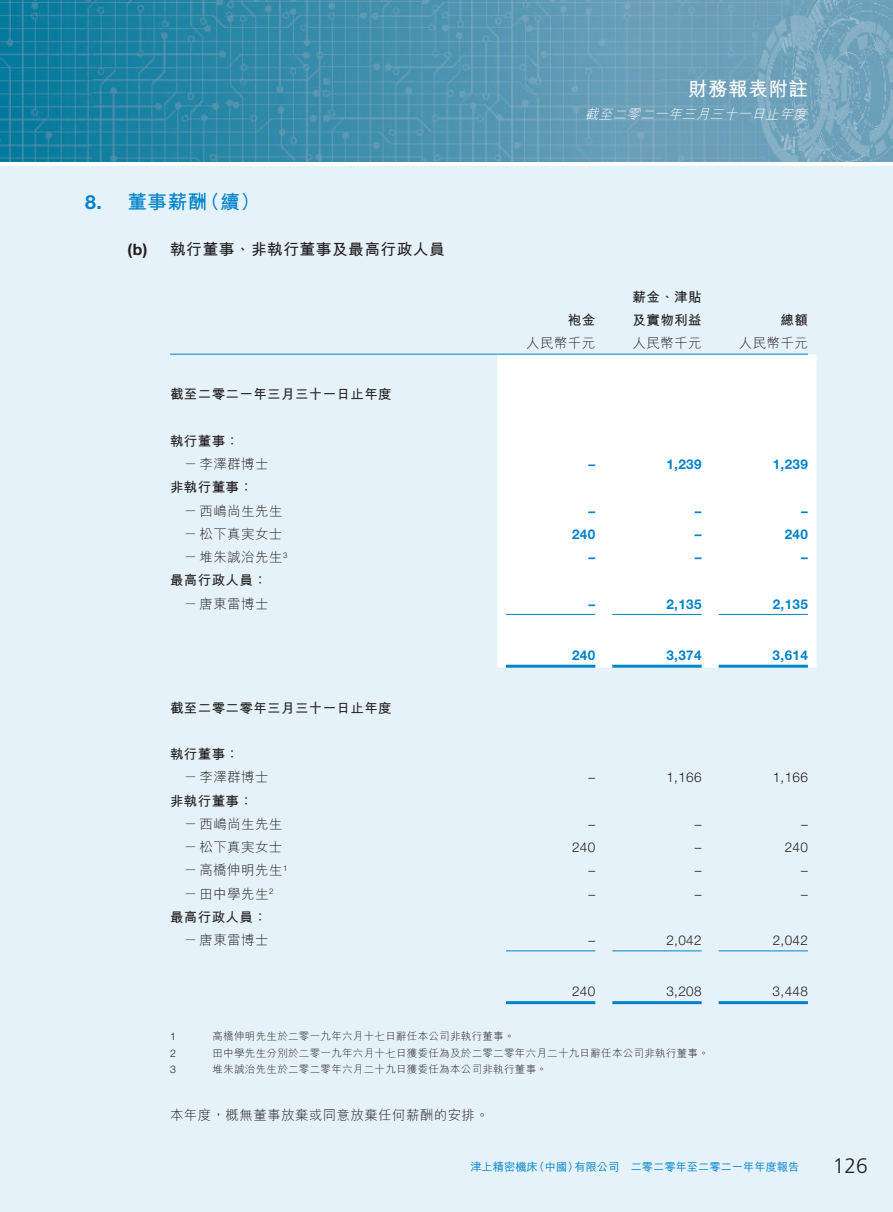
<style>
.page{position:relative;width:893px;height:1212px;background:#fff}
.page>*{position:absolute;margin:0;border:0;box-sizing:border-box;transform-origin:0 0}
.t1{font:300 21px "Frutiger LT Std";color:#231f20}
.t2{font:700 19.5px "M Hei HK";color:#0083ca}
.t3{font:700 19.5px "M Hei HK";letter-spacing:.03em;color:#fff}
.t4{font:700 19.5px "Helvetica Neue LT Std";color:#0083ca}
.t5{font:700 15.75px "M Hei HK";letter-spacing:.03em;color:#231f20}
.t6{font:700 15.75px "Helvetica Neue LT Std";color:#231f20}
.t7{font:300 13.5px "M Hei HK";letter-spacing:.03em;color:#231f20}
.t8{font:700 13.5px "M Hei HK";letter-spacing:.03em;color:#231f20}
.t9{font:300 13.5px "Helvetica Neue LT Std";letter-spacing:.03em;color:#231f20}
.t10{font:700 13.5px "Helvetica Neue LT Std";letter-spacing:.03em;color:#0083ca}
.t11{font:italic 300 13.5px "M Hei HK";color:#fff}
.t12{font:500 11.25px "M Hei HK";color:#0083ca}
.t13{font:300 10.5px "M Hei HK";letter-spacing:.03em;color:#231f20}
.t14{font:300 10.5px "Helvetica Neue LT Std";color:#231f20}
.t15{font:300 7.8px "Helvetica Neue LT Std";color:#231f20}
</style>
<div class="page">
<div style="left:0;top:166px;width:893px;height:1046px;background:#e6f2fa"></div>
<svg style="left:723px;top:0;width:170px;height:162px;fill:#70a2bb"></svg>
<img style="left:1px;top:0;width:722px;height:162px">
<hr style="left:0;top:0;width:1px;height:162px;background:#0083ca">
<div style="left:497px;top:354px;width:319px;height:314px;background:#fff"></div>
<hr style="left:170px;top:354px;width:327px;height:1px;background:#0083ca">
<hr style="left:497px;top:354px;width:107px;height:1px;background:#0083ca">
<hr style="left:604px;top:354px;width:106px;height:1px;background:#0083ca">
<hr style="left:710px;top:354px;width:98px;height:1px;background:#0083ca">
<hr style="left:506px;top:614px;width:89px;height:1px;background:#0083ca">
<hr style="left:612px;top:614px;width:90px;height:1px;background:#0083ca">
<hr style="left:719px;top:614px;width:89px;height:1px;background:#0083ca">
<hr style="left:506px;top:665px;width:89px;height:3px;background:#0083ca">
<hr style="left:612px;top:665px;width:90px;height:3px;background:#0083ca">
<hr style="left:719px;top:665px;width:89px;height:3px;background:#0083ca">
<hr style="left:506px;top:950px;width:89px;height:1px;background:#0083ca">
<hr style="left:612px;top:950px;width:90px;height:1px;background:#0083ca">
<hr style="left:719px;top:950px;width:89px;height:1px;background:#0083ca">
<hr style="left:506px;top:1001px;width:89px;height:3px;background:#0083ca">
<hr style="left:612px;top:1001px;width:90px;height:3px;background:#0083ca">
<hr style="left:719px;top:1001px;width:89px;height:3px;background:#0083ca">
<h2 class="t3" style="left:688px;top:74px;width:121px">財務報表附註</h2>
<p class="t11" style="left:585px;top:107px;width:227px">截至二零二一年三月三十一日止年度</p>
<h2 class="t4" style="left:85px;top:190px;width:18px">8.</h2>
<h2 class="t2" style="left:128px;top:187px;width:81px">董事薪酬</h2>
<h2 class="t2" style="left:200px;top:187px;width:61px">（續(</h2>
<p class="t6" style="left:128px;top:240px;width:21px">b( )</p>
<p class="t5" style="left:170px;top:238px;width:276px">執行董事、非執行董事及最高行政人員</p>
<p class="t8" style="left:633px;top:287px;width:71px">薪金、津貼</p>
<p class="t8" style="left:568px;top:310px;width:29px">袍金</p>
<p class="t8" style="left:633px;top:310px;width:71px">及實物利益</p>
<p class="t8" style="left:780px;top:310px;width:29px">總額</p>
<p class="t7" style="left:526px;top:336px;width:71px">人民幣千元</p>
<p class="t7" style="left:633px;top:336px;width:71px">人民幣千元</p>
<p class="t7" style="left:739px;top:336px;width:71px">人民幣千元</p>
<p class="t8" style="left:170px;top:384px;width:223px">截至二零二一年三月三十一日止年度</p>
<p class="t8" style="left:170px;top:431px;width:71px">執行董事：</p>
<p class="t7" style="left:184px;top:457px;width:86px">－李澤群博士</p>
<p class="t8" style="left:170px;top:477px;width:84px">非執行董事：</p>
<p class="t10" style="left:589px;top:456px;width:8px">–</p>
<p class="t10" style="left:666px;top:456px;width:37px">1,239</p>
<p class="t10" style="left:773px;top:456px;width:37px">1,239</p>
<p class="t7" style="left:184px;top:504px;width:100px">－西嶋尚生先生</p>
<p class="t10" style="left:589px;top:502px;width:8px">–</p>
<p class="t10" style="left:695px;top:502px;width:8px">–</p>
<p class="t10" style="left:801px;top:502px;width:8px">–</p>
<p class="t7" style="left:184px;top:527px;width:100px">－松下真実女士</p>
<p class="t10" style="left:572px;top:526px;width:25px">240</p>
<p class="t10" style="left:695px;top:526px;width:8px">–</p>
<p class="t10" style="left:785px;top:526px;width:25px">240</p>
<p class="t7" style="left:184px;top:550px;width:100px">－堆朱誠治先生</p>
<p class="t8" style="left:170px;top:570px;width:98px">最高行政人員：</p>
<p class="t15" style="left:283px;top:550px;width:6px">3</p>
<p class="t10" style="left:589px;top:549px;width:8px">–</p>
<p class="t10" style="left:695px;top:549px;width:8px">–</p>
<p class="t10" style="left:801px;top:549px;width:8px">–</p>
<p class="t7" style="left:184px;top:597px;width:86px">－唐東雷博士</p>
<p class="t10" style="left:589px;top:595px;width:8px">–</p>
<p class="t10" style="left:666px;top:595px;width:37px">2,135</p>
<p class="t10" style="left:773px;top:595px;width:37px">2,135</p>
<p class="t10" style="left:572px;top:646px;width:25px">240</p>
<p class="t10" style="left:666px;top:646px;width:37px">3,374</p>
<p class="t10" style="left:773px;top:646px;width:37px">3,614</p>
<p class="t8" style="left:170px;top:698px;width:223px">截至二零二零年三月三十一日止年度</p>
<p class="t8" style="left:170px;top:744px;width:71px">執行董事：</p>
<p class="t7" style="left:184px;top:770px;width:86px">－李澤群博士</p>
<p class="t8" style="left:170px;top:791px;width:84px">非執行董事：</p>
<p class="t9" style="left:589px;top:769px;width:8px">–</p>
<p class="t9" style="left:666px;top:769px;width:37px">1,166</p>
<p class="t9" style="left:773px;top:769px;width:37px">1,166</p>
<p class="t7" style="left:184px;top:817px;width:100px">－西嶋尚生先生</p>
<p class="t9" style="left:589px;top:816px;width:8px">–</p>
<p class="t9" style="left:695px;top:816px;width:8px">–</p>
<p class="t9" style="left:801px;top:816px;width:8px">–</p>
<p class="t7" style="left:184px;top:840px;width:100px">－松下真実女士</p>
<p class="t9" style="left:572px;top:839px;width:25px">240</p>
<p class="t9" style="left:695px;top:839px;width:8px">–</p>
<p class="t9" style="left:785px;top:839px;width:25px">240</p>
<p class="t7" style="left:184px;top:863px;width:100px">－高橋伸明先生</p>
<p class="t15" style="left:283px;top:863px;width:6px">1</p>
<p class="t9" style="left:589px;top:862px;width:8px">–</p>
<p class="t9" style="left:695px;top:862px;width:8px">–</p>
<p class="t9" style="left:801px;top:862px;width:8px">–</p>
<p class="t7" style="left:184px;top:887px;width:86px">－田中學先生</p>
<p class="t8" style="left:170px;top:907px;width:98px">最高行政人員：</p>
<p class="t15" style="left:269px;top:886px;width:6px">2</p>
<p class="t9" style="left:589px;top:885px;width:8px">–</p>
<p class="t9" style="left:695px;top:885px;width:8px">–</p>
<p class="t9" style="left:801px;top:885px;width:8px">–</p>
<p class="t7" style="left:184px;top:933px;width:86px">－唐東雷博士</p>
<p class="t9" style="left:589px;top:932px;width:8px">–</p>
<p class="t9" style="left:666px;top:932px;width:37px">2,042</p>
<p class="t9" style="left:773px;top:932px;width:37px">2,042</p>
<p class="t9" style="left:572px;top:983px;width:25px">240</p>
<p class="t9" style="left:666px;top:983px;width:37px">3,208</p>
<p class="t9" style="left:773px;top:983px;width:37px">3,448</p>
<p class="t14" style="left:170px;top:1030px;width:7px">1</p>
<p class="t13" style="left:213px;top:1031px;width:303px">高橋伸明先生於二零一九年六月十七日辭任本公司非執行董事。</p>
<p class="t14" style="left:170px;top:1047px;width:7px">2</p>
<p class="t13" style="left:213px;top:1048px;width:498px">田中學先生分別於二零一九年六月十七日獲委任為及於二零二零年六月二十九日辭任本公司非執行董事。</p>
<p class="t13" style="left:213px;top:1064px;width:336px">堆朱誠治先生於二零二零年六月二十九日獲委任為本公司非執行董事。</p>
<p class="t14" style="left:170px;top:1063px;width:7px">3</p>
<p class="t7" style="left:170px;top:1108px;width:320px">本年度，概無董事放棄或同意放棄任何薪酬的安排。</p>
<p class="t12" style="left:470px;top:1158px;width:69px">津上精密機床</p>
<p class="t12" style="left:574px;top:1158px;width:46px">有限公司</p>
<p class="t12" style="left:534px;top:1158px;width:46px">（中國）</p>
<p class="t12" style="left:631px;top:1158px;width:170px">二零二零年至二零二一年年度報告</p>
<h1 class="t1" style="left:833px;top:1154px;width:37px">126</h1>
</div>
